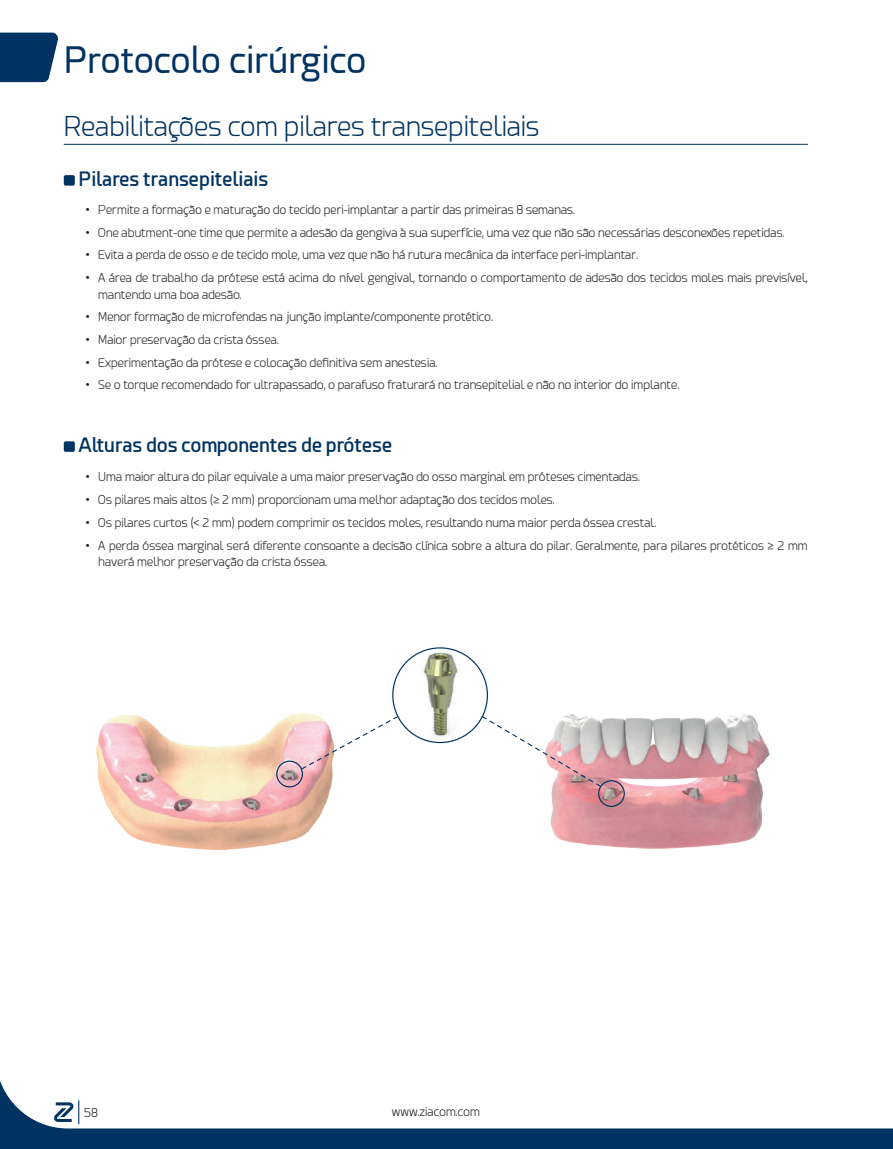
<style>
.page{position:relative;width:893px;height:1149px;background:#fff}
.page>*{position:absolute;margin:0;border:0;box-sizing:border-box;transform-origin:0 0}
.t1{font:36px "Esphimere";color:#003361}
.t2{font:300 27px "Esphimere";color:#003361}
.t3{font:600 19.5px "Esphimere";color:#003361}
.t4{font:300 12px/16.5px "Esphimere";color:#231f20}
</style>
<div class="page">
<svg style="left:0;top:33px;width:58px;height:49px;background:#14436d"></svg>
<img style="left:96px;top:713px;width:237px;height:135px">
<img style="left:550px;top:714px;width:220px;height:136px">
<img style="left:415px;top:647px;width:50px;height:95px">
<svg style="left:301px;top:714px;width:98px;height:56px"></svg>
<svg style="left:481px;top:714px;width:121px;height:73px"></svg>
<div style="left:276px;top:760px;width:27px;height:27px;border:1px solid #003361;border-radius:50%"></div>
<div style="left:598px;top:779px;width:27px;height:27px;border:1px solid #003361;border-radius:50%"></div>
<hr style="left:64px;top:144px;width:744px;height:1px;background:#003361">
<div style="left:64px;top:175px;width:11px;height:10px;background:#003361;border-radius:2px"></div>
<div style="left:64px;top:441px;width:11px;height:10px;background:#003361;border-radius:2px"></div>
<svg style="left:0;top:1080px;width:893px;height:68px"></svg>
<svg style="left:54px;top:1100px;width:25px;height:23px"></svg>
<h1 class="t1" style="left:64px;top:40px;width:304px">Protocolo cirúrgico</h1>
<h2 class="t2" style="left:64px;top:111px;width:477px">Reabilitações com pilares transepiteliais</h2>
<h3 class="t3" style="left:79px;top:166px;width:191px">Pilares transepiteliais</h3>
<p class="t4" style="left:85px;top:202px;width:491px">• Permite a formação e maturação do tecido peri-implantar a partir das primeiras 8 semanas.</p>
<p class="t4" style="left:85px;top:224px;width:700px">• One abutment-one time que permite a adesão da gengiva à sua superfície, uma vez que não são necessárias desconexões repetidas.</p>
<p class="t4" style="left:85px;top:247px;width:554px">• Evita a perda de osso e de tecido mole, uma vez que não há rutura mecânica da interface peri-implantar.</p>
<p class="t4" style="left:98px;top:270px;width:711px;text-indent:-13px">• A área de trabalho da prótese está acima do nível gengival, tornando o comportamento de adesão dos tecidos moles mais previsível, mantendo uma boa adesão.</p>
<p class="t4" style="left:85px;top:309px;width:409px">• Menor formação de microfendas na junção implante/componente protético.</p>
<p class="t4" style="left:85px;top:331px;width:195px">• Maior preservação da crista óssea.</p>
<p class="t4" style="left:85px;top:354px;width:353px">• Experimentação da prótese e colocação definitiva sem anestesia.</p>
<p class="t4" style="left:85px;top:377px;width:595px">• Se o torque recomendado for ultrapassado, o parafuso fraturará no transepitelial e não no interior do implante.</p>
<h3 class="t3" style="left:79px;top:432px;width:315px">Alturas dos componentes de prótese</h3>
<p class="t4" style="left:85px;top:469px;width:556px">• Uma maior altura do pilar equivale a uma maior preservação do osso marginal em próteses cimentadas.</p>
<p class="t4" style="left:85px;top:491px;width:471px">• Os pilares mais altos (≥ 2 mm) proporcionam uma melhor adaptação dos tecidos moles.</p>
<p class="t4" style="left:85px;top:514px;width:572px">• Os pilares curtos (&lt; 2 mm) podem comprimir os tecidos moles, resultando numa maior perda óssea crestal.</p>
<p class="t4" style="left:98px;top:537px;width:711px;text-indent:-13px">• A perda óssea marginal será diferente consoante a decisão clínica sobre a altura do pilar. Geralmente, para pilares protéticos ≥ 2 mm haverá melhor preservação da crista óssea.</p>
<p class="t4" style="left:84px;top:1103px;width:15px">58</p>
<p class="t4" style="left:392px;top:1103px;width:90px">www.ziacom.com</p>
</div>
